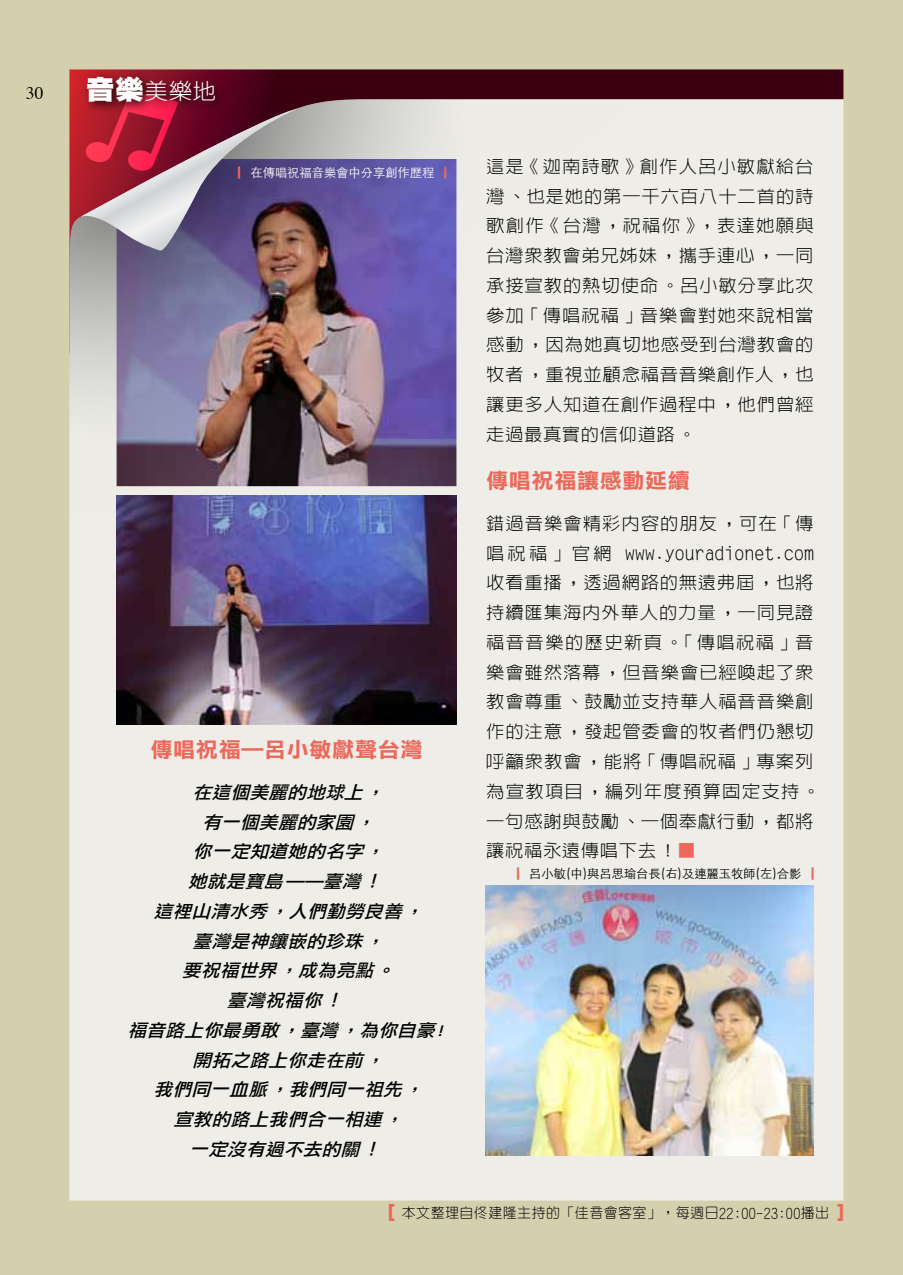
<style>
.page{position:relative;width:903px;height:1275px;background:#d4d0ae}
.page>*{position:absolute;margin:0;border:0;box-sizing:border-box;transform-origin:0 0}
.t1{font:22.4px "DF Yuan Lt HK BF";color:#fff;scale:1.05 1}
.t2{font:21px "DF Li Hei Bd HK BF";letter-spacing:.03em;color:#ec685a;scale:1.05 1}
.t3{font:300 17.5px/29.8px "Lin Gothic";letter-spacing:.045em;color:#000;text-align:justify;scale:1.05 1}
.t4{font:italic 17.5px/29.8px "Li Gothic Med";color:#000;text-align:center;scale:1.05 1}
.t5{font:17.5px "Times";color:#000}
.t6{font:300 14px "Yen Round";letter-spacing:.03em;color:#000}
.t7{font:300 12.25px "ST Heiti TC";color:#000}
.t8{font:300 12.25px "ST Heiti TC";color:#fff}
.s1{font-family:"DF Hei UB HK BF";font-size:26.95px}
.s2{color:#ec685a}
.s3{font-family:"Hira Kaku Std W8";font-weight:400;font-size:17.5px;color:#ec685a}
</style>
<div class="page">
<svg style="left:69px;top:69px;width:774px;height:30px;background:#410415"></svg>
<div style="left:81px;top:71px;width:147px;height:43px;background:#000;opacity:.75"></div>
<div style="left:69px;top:99px;width:774px;height:1101px;background:#eeede8"></div>
<svg style="left:69px;top:99px;width:668px;height:417px;background:#bab2bd"></svg>
<svg style="left:78px;top:91px;width:221px;height:160px;background:#8d5369"></svg>
<img style="left:117px;top:495px;width:339px;height:229px">
<img style="left:485px;top:885px;width:329px;height:271px">
<p class="t5" style="left:26px;top:77px;width:19px">30</p>
<p class="t1" style="left:86px;top:79px;width:125px"><span class="s1">音樂</span>美樂地</p>
<p class="t8" style="left:238px;top:162px;width:210px"><span class="s2">▏</span>在傳唱祝福音樂會中分享創作歷程<span class="s2">▕</span></p>
<p class="t2" style="left:151px;top:739px;width:260px">傳唱祝福─呂小敏獻聲台灣</p>
<p class="t4" style="left:128px;top:778px;width:306px">在這個美麗的地球上，<br>有一個美麗的家園，<br>你一定知道她的名字，<br>她就是寶島——臺灣！<br>這裡山清水秀，人們勤勞良善，<br>臺灣是神鑲嵌的珍珠，<br>要祝福世界，成為亮點。<br>臺灣祝福你！<br>福音路上你最勇敢，臺灣，為你自豪!開拓之路上你走在前，<br>我們同一血脈，我們同一祖先，<br>宣教的路上我們合一相連，<br>一定沒有過不去的關！</p>
<p class="t3" style="left:486px;top:151px;width:313px">這是《迦南詩歌》創作人呂小敏獻給台灣、也是她的第一千六百八十二首的詩歌創作《台灣，祝福你》，表達她願與台灣眾教會弟兄姊妹，攜手連心，一同承接宣教的熱切使命。呂小敏分享此次參加「傳唱祝福」音樂會對她來說相當感動，因為她真切地感受到台灣教會的牧者，重視並顧念福音音樂創作人，也讓更多人知道在創作過程中，他們曾經走過最真實的信仰道路。</p>
<p class="t2" style="left:486px;top:470px;width:196px">傳唱祝福讓感動延續</p>
<p class="t3" style="left:486px;top:508px;width:320px;text-align:left">錯過音樂會精彩內容的朋友，可在「傳唱祝福」官網 www.youradionet.com收看重播，透過網路的無遠弗屆，也將持續匯集海內外華人的力量，一同見證福音音樂的歷史新頁。「傳唱祝福」音樂會雖然落幕，但音樂會已經喚起了眾教會尊重、鼓勵並支持華人福音音樂創作的注意，發起管委會的牧者們仍懇切呼籲眾教會，能將「傳唱祝福」專案列為宣教項目，編列年度預算固定支持。一句感謝與鼓勵、一個奉獻行動，都將讓祝福永遠傳唱下去！<span class="s2">▓</span></p>
<p class="t7" style="left:517px;top:863px;width:298px"><span class="s2">▏</span>呂小敏(中)與呂思瑜台長(右)及連麗玉牧師(左)合影<span class="s2">▕</span></p>
<p class="t6" style="left:387px;top:1206px;width:460px"><span class="s3">[</span> 本文整理自佟建隆主持的「佳音會客室」，每週日22:00-23:00播出 <span class="s3">]</span></p>
</div>
